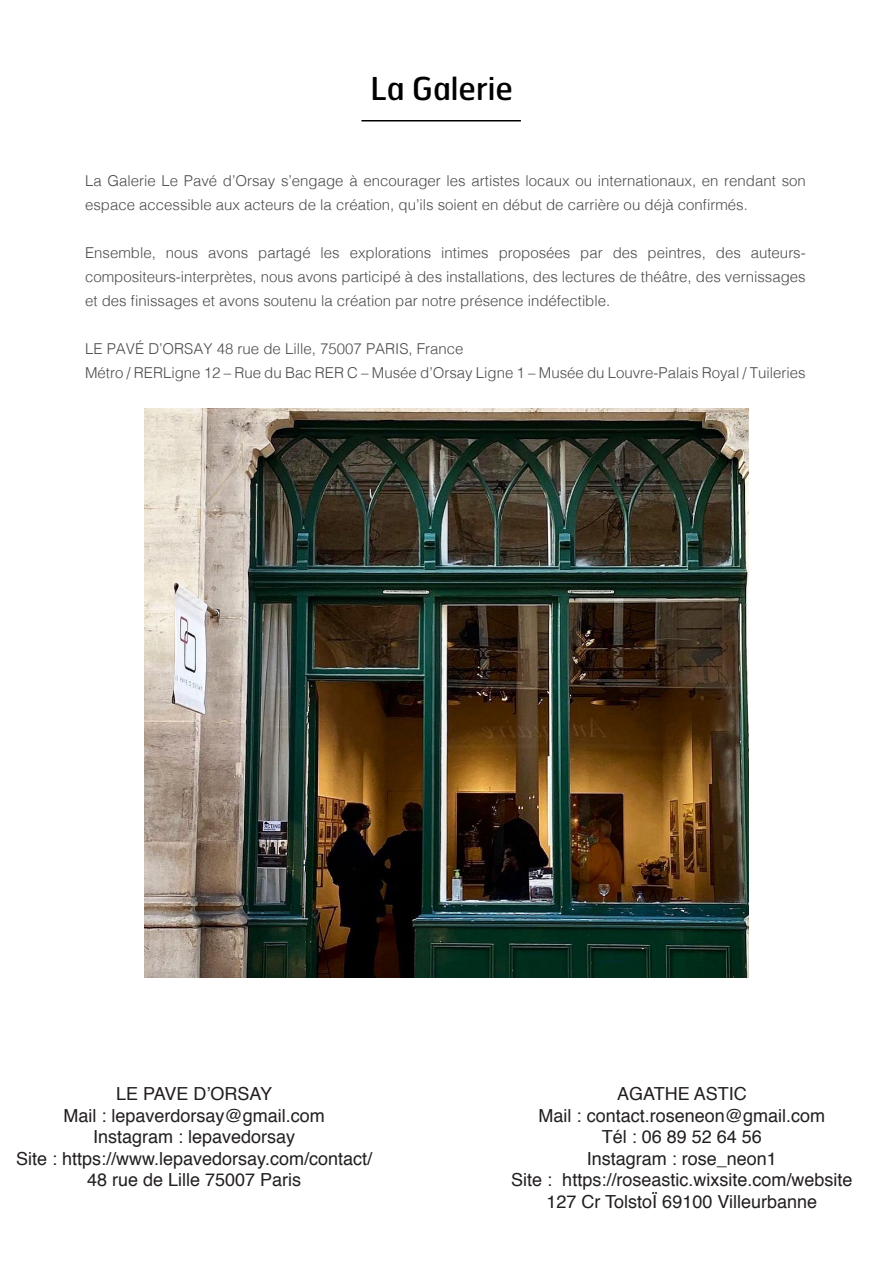
<style>
.page{position:relative;width:893px;height:1263px;background:#fff}
.page>*{position:absolute;margin:0;border:0;box-sizing:border-box;transform-origin:0 0}
.t1{font:31.5px "Hermes";color:#000001}
.t2{font:18px "Helvetica";color:#231f20}
.t3{font:300 15px/24px "Helvetica";color:#4b4c4d}
</style>
<div class="page">
<hr style="left:361px;top:120px;width:160px;height:1px;background:#000001">
<img style="left:145px;top:408px;width:603px;height:569px">
<p class="t1" style="left:371px;top:68px;width:144px">La Galerie</p>
<p class="t3" style="left:85px;top:167px;width:722px">La Galerie Le Pavé d’Orsay s’engage à encourager les artistes locaux ou internationaux, en rendant son espace accessible aux acteurs de la création, qu’ils soient en début de carrière ou déjà confirmés.</p>
<p class="t3" style="left:85px;top:239px;width:722px;text-align:justify">Ensemble, nous avons partagé les explorations intimes proposées par des peintres, des auteurs&shy;compositeurs-interprètes, nous avons participé à des installations, des lectures de théâtre, des vernissages et des finissages et avons soutenu la création par notre présence indéfectible.</p>
<p class="t3" style="left:85px;top:335px;width:380px">LE PAVÉ D’ORSAY 48 rue de Lille, 75007 PARIS, France</p>
<p class="t3" style="left:85px;top:359px;width:722px">Métro / RERLigne 12 – Rue du Bac RER C – Musée d’Orsay Ligne 1 – Musée du Louvre-Palais Royal / Tuileries</p>
<p class="t2" style="left:116px;top:1080px;width:158px">LE PAVE D’ORSAY</p>
<p class="t2" style="left:63px;top:1101px;width:263px">Mail : lepaverdorsay@gmail.com</p>
<p class="t2" style="left:93px;top:1123px;width:204px">Instagram : lepavedorsay</p>
<p class="t2" style="left:16px;top:1144px;width:357px">Site : https://www.lepavedorsay.com/contact/</p>
<p class="t2" style="left:87px;top:1166px;width:216px">48 rue de Lille 75007 Paris</p>
<p class="t2" style="left:617px;top:1080px;width:131px">AGATHE ASTIC</p>
<p class="t2" style="left:539px;top:1101px;width:288px">Mail : contact.roseneon@gmail.com</p>
<p class="t2" style="left:602px;top:1123px;width:162px">Tél : 06 89 52 64 56</p>
<p class="t2" style="left:587px;top:1144px;width:192px">Instagram : rose_neon1</p>
<p class="t2" style="left:511px;top:1166px;width:343px">Site : https://roseastic.wixsite.com/website</p>
<p class="t2" style="left:547px;top:1188px;width:272px">127 Cr TolstoÏ 69100 Villeurbanne</p>
</div>
